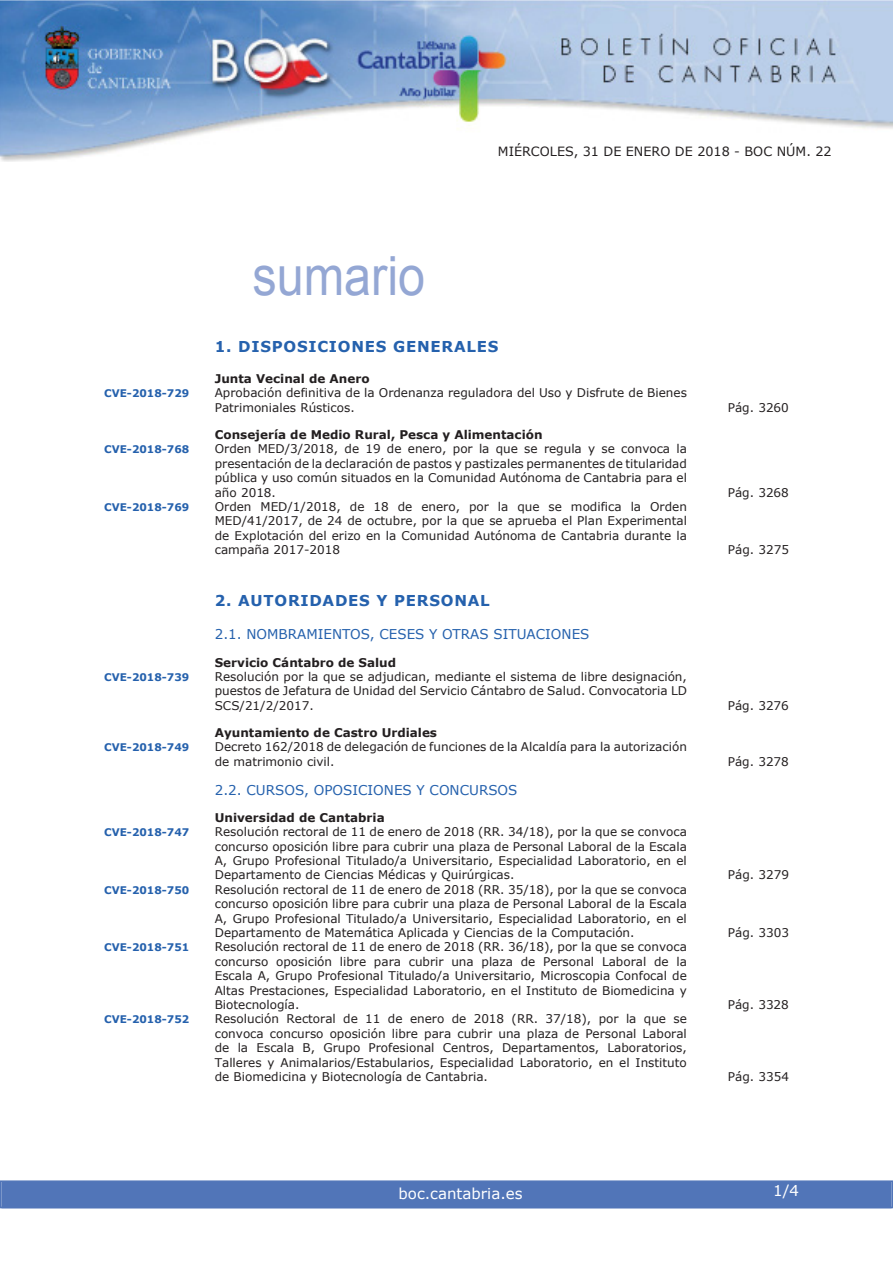
<style>
.page{position:relative;width:893px;height:1263px;background:#fff}
.page>*{position:absolute;margin:0;border:0;box-sizing:border-box;transform-origin:0 0}
.t1{font:54px "Arial";color:#94a7d4;scale:.9 1}
.t2{font:700 15px "Verdana";letter-spacing:.05em;color:#2561ad}
.t3{font:15px "Verdana";color:#fff}
.t4{font:13.5px "Verdana";color:#2561ad}
.t5{font:12.75px "Verdana";color:#231f20}
.t6{font:12px/14.4px "Verdana";color:#231f20;text-align:justify}
.t7{font:700 12px "Verdana";color:#231f20}
.t8{font:700 10.5px "Verdana";color:#2561ad}
</style>
<div class="page">
<img style="left:0;top:0;width:893px;height:161px">
<div style="left:2px;top:1181px;width:889px;height:27px;background:#5175b8"></div>
<div style="left:0;top:1180px;width:893px;height:28px;border:2px solid #5175b8"></div>
<h1 class="t1" style="left:252px;top:246px;width:194px">sumario</h1>
<p class="t5" style="left:498px;top:143px;width:335px">MIÉRCOLES, 31 DE ENERO DE 2018 - BOC NÚM. 22</p>
<p class="t2" style="left:215px;top:337px;width:285px">1. DISPOSICIONES GENERALES</p>
<p class="t7" style="left:215px;top:371px;width:156px">Junta Vecinal de Anero</p>
<p class="t8" style="left:104px;top:387px;width:87px">CVE-2018-729</p>
<p class="t6" style="left:215px;top:385px;width:474px">Aprobación definitiva de la Ordenanza reguladora del Uso y Disfrute de Bienes<br>Patrimoniales Rústicos.</p>
<p class="t7" style="left:215px;top:427px;width:329px">Consejería de Medio Rural, Pesca y Alimentación</p>
<p class="t8" style="left:104px;top:443px;width:87px">CVE-2018-768</p>
<p class="t6" style="left:215px;top:441px;width:474px">Orden MED/3/2018, de 19 de enero, por la que se regula y se convoca la presentación de la declaración de pastos y pastizales permanentes de titularidad pública y uso común situados en la Comunidad Autónoma de Cantabria para el año 2018.</p>
<p class="t8" style="left:104px;top:500px;width:87px">CVE-2018-769</p>
<p class="t6" style="left:215px;top:499px;width:474px">Orden MED/1/2018, de 18 de enero, por la que se modifica la Orden MED/41/2017, de 24 de octubre, por la que se aprueba el Plan Experimental de Explotación del erizo en la Comunidad Autónoma de Cantabria durante la campaña 2017-2018</p>
<p class="t2" style="left:215px;top:591px;width:276px">2. AUTORIDADES Y PERSONAL</p>
<p class="t4" style="left:215px;top:626px;width:376px">2.1. NOMBRAMIENTOS, CESES Y OTRAS SITUACIONES</p>
<p class="t7" style="left:215px;top:655px;width:183px">Servicio Cántabro de Salud</p>
<p class="t8" style="left:104px;top:670px;width:87px">CVE-2018-739</p>
<p class="t6" style="left:215px;top:669px;width:474px">Resolución por la que se adjudican, mediante el sistema de libre designación, puestos de Jefatura de Unidad del Servicio Cántabro de Salud. Convocatoria LD SCS/21/2/2017.</p>
<p class="t7" style="left:215px;top:725px;width:224px">Ayuntamiento de Castro Urdiales</p>
<p class="t8" style="left:104px;top:741px;width:87px">CVE-2018-749</p>
<p class="t6" style="left:215px;top:739px;width:474px">Decreto 162/2018 de delegación de funciones de la Alcaldía para la autorización de matrimonio civil.</p>
<p class="t4" style="left:215px;top:781px;width:304px">2.2. CURSOS, OPOSICIONES Y CONCURSOS</p>
<p class="t7" style="left:215px;top:810px;width:171px">Universidad de Cantabria</p>
<p class="t8" style="left:104px;top:826px;width:87px">CVE-2018-747</p>
<p class="t6" style="left:215px;top:824px;width:474px">Resolución rectoral de 11 de enero de 2018 (RR. 34/18), por la que se convoca concurso oposición libre para cubrir una plaza de Personal Laboral de la Escala A, Grupo Profesional Titulado/a Universitario, Especialidad Laboratorio, en el Departamento de Ciencias Médicas y Quirúrgicas.</p>
<p class="t8" style="left:104px;top:883px;width:87px">CVE-2018-750</p>
<p class="t6" style="left:215px;top:882px;width:474px">Resolución rectoral de 11 de enero de 2018 (RR. 35/18), por la que se convoca concurso oposición libre para cubrir una plaza de Personal Laboral de la Escala A, Grupo Profesional Titulado/a Universitario, Especialidad Laboratorio, en el Departamento de Matemática Aplicada y Ciencias de la Computación.</p>
<p class="t8" style="left:104px;top:941px;width:87px">CVE-2018-751</p>
<p class="t6" style="left:215px;top:939px;width:474px">Resolución rectoral de 11 de enero de 2018 (RR. 36/18), por la que se convoca concurso oposición libre para cubrir una plaza de Personal Laboral de la Escala A, Grupo Profesional Titulado/a Universitario, Microscopia Confocal de Altas Prestaciones, Especialidad Laboratorio, en el Instituto de Biomedicina y Biotecnología.</p>
<p class="t8" style="left:104px;top:1013px;width:87px">CVE-2018-752</p>
<p class="t6" style="left:215px;top:1011px;width:474px">Resolución Rectoral de 11 de enero de 2018 (RR. 37/18), por la que se convoca concurso oposición libre para cubrir una plaza de Personal Laboral de la Escala B, Grupo Profesional Centros, Departamentos, Laboratorios, Talleres y Animalarios/Estabularios, Especialidad Laboratorio, en el Instituto de Biomedicina y Biotecnología de Cantabria.</p>
<p class="t3" style="left:398px;top:1184px;width:126px">boc.cantabria.es</p>
<p class="t6" style="left:728px;top:400px;width:63px">Pág. 3260</p>
<p class="t6" style="left:728px;top:485px;width:63px">Pág. 3268</p>
<p class="t6" style="left:728px;top:542px;width:63px">Pág. 3275</p>
<p class="t6" style="left:728px;top:698px;width:63px">Pág. 3276</p>
<p class="t6" style="left:728px;top:754px;width:63px">Pág. 3278</p>
<p class="t6" style="left:728px;top:867px;width:63px">Pág. 3279</p>
<p class="t6" style="left:728px;top:925px;width:63px">Pág. 3303</p>
<p class="t6" style="left:728px;top:997px;width:63px">Pág. 3328</p>
<p class="t6" style="left:728px;top:1069px;width:63px">Pág. 3354</p>
<p class="t3" style="left:773px;top:1181px;width:27px">1/4</p>
</div>
